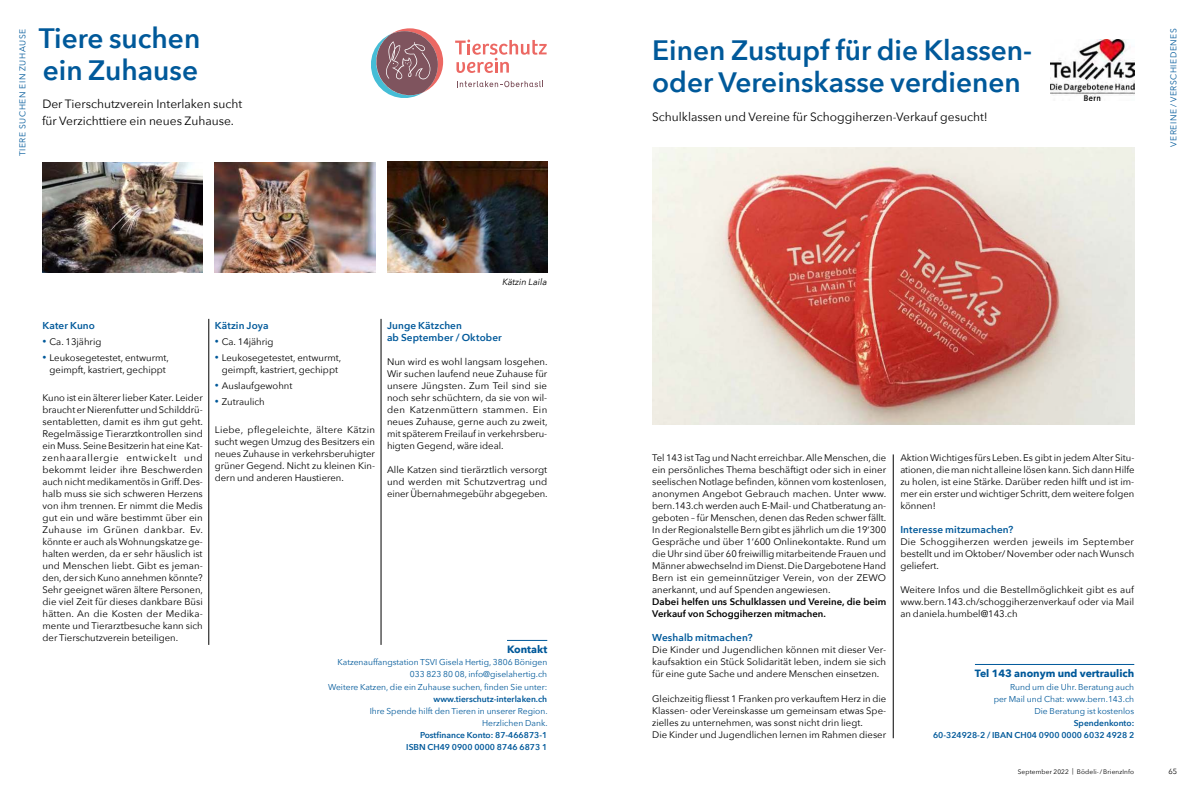
<style>
.page{position:relative;width:1191px;height:794px;background:#fff}
.page>*{position:absolute;margin:0;border:0;box-sizing:border-box;transform-origin:0 0}
.t1{font:600 28px/32px "Avenir Next";color:#00599a}
.t2{font:12px/16px "Avenir Next";color:#000}
.t3{font:700 10.5px "Avenir Next";color:#00599a}
.t4{font:600 10px/12px "Avenir Next";letter-spacing:.01em;color:#00599a}
.t5{font:9.5px/12px "Avenir Next";color:#000;text-align:justify}
.t6{font:600 9.5px/12px "Avenir Next";color:#000}
.t7{font:italic 9px "Avenir Next";color:#000}
.t8{font:8.5px/12px "Avenir Next";color:#00599a;text-align:right}
.t9{font:600 8.5px/12px "Avenir Next";color:#00599a;text-align:right}
.t10{font:8.5px "Avenir Next";letter-spacing:.065em;color:#00599a}
.t11{font:8.5px "Avenir Next";letter-spacing:.06em;color:#00599a}
.t12{font:7.5px "Avenir Next";color:#000}
.t13{font:6.5px "Avenir Next";letter-spacing:.02em;color:#000}
.s1{font-size:8px;color:#00599a}
</style>
<div class="page">
<hr style="left:893px;top:454px;width:1px;height:284px;background:#000">
<img style="left:652px;top:147px;width:482px;height:277px">
<img style="left:1050px;top:40px;width:84px;height:61px">
<hr style="left:975px;top:664px;width:159px;height:1px;background:#00599a">
<hr style="left:209px;top:319px;width:1px;height:326px;background:#000">
<hr style="left:381px;top:319px;width:1px;height:326px;background:#000">
<hr style="left:507px;top:640px;width:40px;height:1px;background:#00599a">
<svg style="left:457px;top:81px;width:86px;height:6px"></svg>
<svg style="left:455px;top:39px;width:91px;height:34px"></svg>
<svg style="left:371px;top:28px;width:72px;height:70px"></svg>
<img style="left:43px;top:163px;width:160px;height:110px">
<img style="left:215px;top:163px;width:160px;height:110px">
<img style="left:387px;top:162px;width:160px;height:111px">
<p class="t11" style="left:18px;top:156px;width:129px;rotate:-90deg">TIERE SUCHEN EIN ZUHAUSE</p>
<h1 class="t1" style="left:39px;top:23px;width:163px">Tiere suchen ein Zuhause</h1>
<p class="t2" style="left:42px;top:97px;width:202px">Der Tierschutzverein Interlaken sucht für Verzichttiere ein neues Zuhause.</p>
<p class="t7" style="left:502px;top:274px;width:46px">Kätzin Laila</p>
<p class="t4" style="left:43px;top:319px;width:54px">Kater Kuno</p>
<p class="t5" style="left:43px;top:336px;width:60px"><span class="s1">•</span> Ca. 13jährig</p>
<p class="t5" style="left:43px;top:352px;width:128px;text-align:center"><span class="s1">•</span> Leukosegetestet, entwurmt, geimpft, kastriert, gechippt</p>
<p class="t5" style="left:43px;top:392px;width:162px">Kuno ist ein älterer lieber Kater. Leider braucht er Nierenfutter und Schilddrü&shy;sentabletten, damit es ihm gut geht.<br>Regelmässige Tierarztkontrollen sind ein Muss. Seine Besitzerin hat eine Kat&shy;zenhaarallergie entwickelt und bekommt leider ihre Beschwerden auch nicht medikamentös in Griff. Des&shy;halb muss sie sich schweren Herzens von ihm trennen. Er nimmt die Medis gut ein und wäre bestimmt über ein Zuhause im Grünen dankbar. Ev. könnte er auch als Wohnungskatze ge&shy;halten werden, da er sehr häuslich ist und Menschen liebt. Gibt es jeman&shy;den, der sich Kuno annehmen könnte?<br>Sehr geeignet wären ältere Personen, die viel Zeit für dieses dankbare Büsi hätten. An die Kosten der Medika&shy;mente und Tierarztbesuche kann sich der Tierschutzverein beteiligen.</p>
<p class="t4" style="left:215px;top:319px;width:55px">Kätzin Joya</p>
<p class="t5" style="left:215px;top:336px;width:60px"><span class="s1">•</span> Ca. 14jährig</p>
<p class="t5" style="left:215px;top:352px;width:128px;text-align:center"><span class="s1">•</span> Leukosegetestet, entwurmt, geimpft, kastriert, gechippt</p>
<p class="t5" style="left:215px;top:380px;width:79px"><span class="s1">•</span> Auslaufgewohnt</p>
<p class="t5" style="left:215px;top:396px;width:51px"><span class="s1">•</span> Zutraulich</p>
<p class="t5" style="left:215px;top:424px;width:162px">Liebe, pflegeleichte, ältere Kätzin sucht wegen Umzug des Besitzers ein neues Zuhause in verkehrsberuhigter grüner Gegend. Nicht zu kleinen Kin&shy;dern und anderen Haustieren.</p>
<p class="t4" style="left:387px;top:319px;width:116px">Junge Kätzchen<br>ab September / Oktober</p>
<p class="t5" style="left:387px;top:356px;width:162px">Nun wird es wohl langsam losgehen.<br>Wir suchen laufend neue Zuhause für unsere Jüngsten. Zum Teil sind sie noch sehr schüchtern, da sie von wil&shy;den Katzenmüttern stammen. Ein neues Zuhause, gerne auch zu zweit, mit späterem Freilauf in verkehrsberu&shy;higten Gegend, wäre ideal.</p>
<p class="t5" style="left:387px;top:464px;width:162px">Alle Katzen sind tierärztlich versorgt und werden mit Schutzvertrag und einer Übernahmegebühr abgegeben.</p>
<p class="t3" style="left:507px;top:643px;width:42px">Kontakt</p>
<p class="t8" style="left:328px;top:656px;width:221px">Katzenauffangstation TSVI Gisela Hertig, 3806 Bönigen<br>033 823 80 08, info@giselahertig.ch<br>Weitere Katzen, die ein Zuhause suchen, finden Sie unter:</p>
<p class="t9" style="left:433px;top:692px;width:115px">www.tierschutz-interlaken.ch</p>
<p class="t8" style="left:370px;top:705px;width:179px">Ihre Spende hilft den Tieren in unserer Region.<br>Herzlichen Dank.</p>
<p class="t9" style="left:406px;top:728px;width:142px">Postfinance Konto: 87-466873-1<br>ISBN CH49 0900 0000 8746 6873 1</p>
<h1 class="t1" style="left:652px;top:35px;width:381px">Einen Zustupf für die Klassen&shy;oder Vereinskasse verdienen</h1>
<p class="t2" style="left:652px;top:109px;width:337px">Schulklassen und Vereine für Schoggiherzen-Verkauf gesucht!</p>
<p class="t10" style="left:1169px;top:147px;width:120px;rotate:-90deg">VEREINE / VERSCHIEDENES</p>
<p class="t5" style="left:652px;top:452px;width:236px">Tel 143 ist Tag und Nacht erreichbar. Alle Menschen, die ein persönliches Thema beschäftigt oder sich in einer seelischen Notlage befinden, können vom kostenlosen, anonymen Angebot Gebrauch machen. Unter www. bern.143.ch werden auch E-Mail- und Chatberatung an&shy;geboten – für Menschen, denen das Reden schwer fällt.<br>In der Regionalstelle Bern gibt es jährlich um die 19‘300<br>Gespräche und über 1‘600 Onlinekontakte. Rund um die Uhr sind über 60 freiwillig mitar beitende Frauen und Männer abwechselnd im Dienst. Die Dargebotene Hand Bern ist ein gemeinnütziger Verein, von der ZEWO anerkannt, und auf Spenden angewiesen.</p>
<p class="t6" style="left:652px;top:596px;width:235px">Dabei helfen uns Schulklassen und Vereine, die beim<br>Verkauf von Schoggiherzen mitmachen.</p>
<p class="t4" style="left:652px;top:632px;width:102px">Weshalb mitmachen?</p>
<p class="t5" style="left:652px;top:644px;width:235px">Die Kinder und Jugendlichen können mit dieser Ver&shy;kaufsaktion ein Stück Solidarität leben, indem sie sich für eine gute Sache und andere Menschen einsetzen.</p>
<p class="t5" style="left:652px;top:692px;width:235px;text-align:left">Gleichzeitig fliesst 1 Franken pro verkauftem Herz in die Klassen- oder Vereinskasse um gemeinsam etwas Spe&shy;zielles zu unternehmen, was sonst nicht drin liegt.<br>Die Kinder und Jugendlichen lernen im Rahmen dieser</p>
<p class="t5" style="left:900px;top:452px;width:236px">Aktion Wichtiges fürs Leben. Es gibt in jedem Alter Situ&shy;ationen, die man nicht alleine lösen kann. Sich dann Hilfe zu holen, ist eine Stärke. Darüber reden hilft und ist im&shy;mer ein erster und wichtiger Schritt, dem weitere folgen können!</p>
<p class="t4" style="left:900px;top:524px;width:115px">Interesse mitzumachen?</p>
<p class="t5" style="left:900px;top:536px;width:235px">Die Schoggiherzen werden jeweils im September bestellt und im Oktober/ November oder nach Wunsch geliefert.</p>
<p class="t5" style="left:900px;top:584px;width:235px">Weitere Infos und die Bestellmöglichkeit gibt es auf www.bern.143.ch/schoggiherzenverkauf oder via Mail an daniela.humbel@143.ch</p>
<p class="t3" style="left:975px;top:667px;width:161px">Tel 143 anonym und vertraulich</p>
<p class="t8" style="left:993px;top:680px;width:142px">Rund um die Uhr. Beratung auch<br>per Mail und Chat: www.bern.143.ch<br>Die Beratung ist kostenlos</p>
<p class="t9" style="left:933px;top:716px;width:203px">Spendenkonto:<br>60-324928-2 / IBAN CH04 0900 0000 6032 4928 2</p>
<p class="t13" style="left:1017px;top:768px;width:118px">September 2022 | Bödeli- / BrienzInfo</p>
<p class="t12" style="left:1168px;top:767px;width:10px">65</p>
</div>
